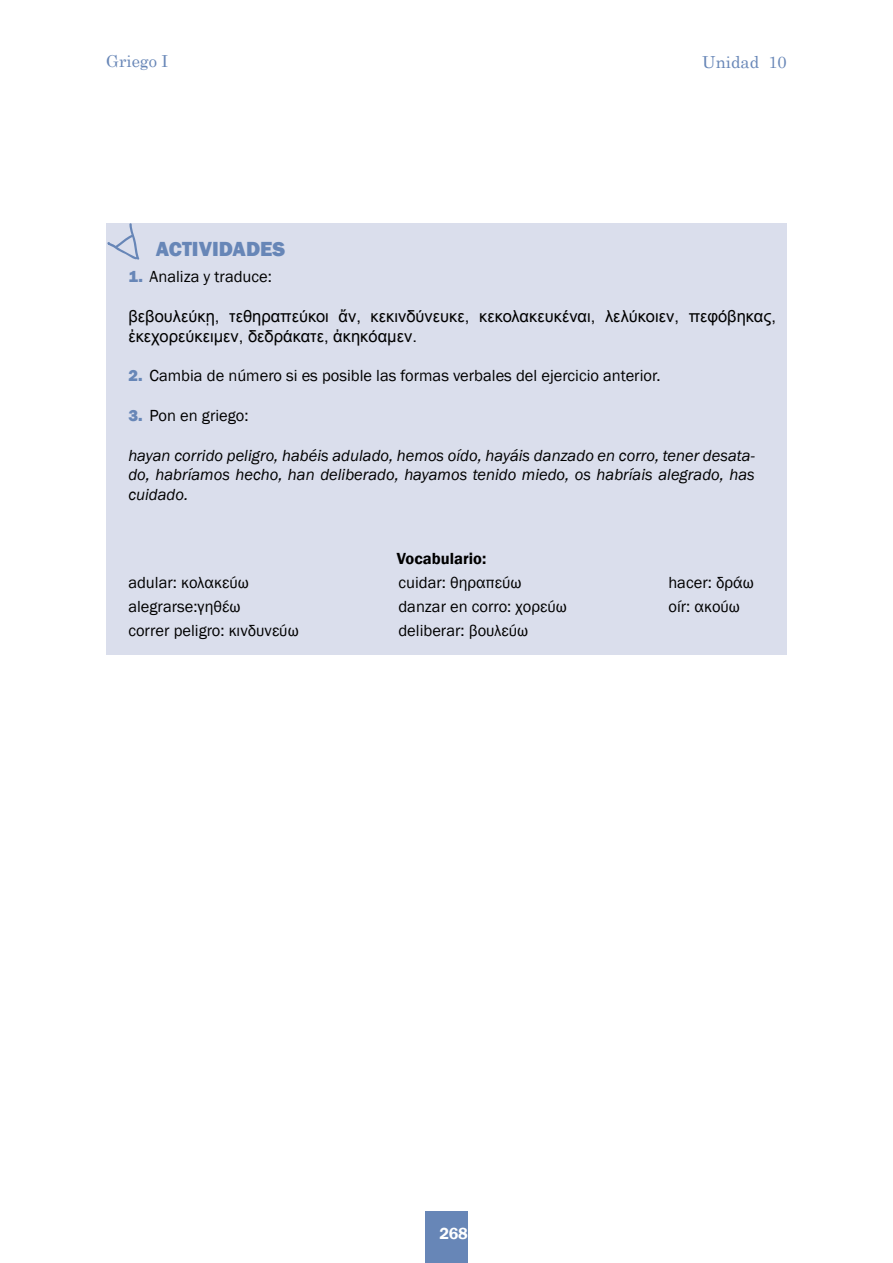
<style>
.page{position:relative;width:893px;height:1263px;background:#fff}
.page>*{position:absolute;margin:0;border:0;box-sizing:border-box;transform-origin:0 0}
.t1{font:800 21px "Franklin Gothic";color:#6786b7}
.t2{font:16.5px "Franklin Gothic";color:#000}
.t3{font:italic 16.5px/19.8px "Franklin Gothic";color:#000;text-align:justify}
.t4{font:16.5px/19.8px "Arial";color:#000}
.t5{font:16.5px "Century Schoolbook";color:#6786b7}
.t6{font:600 16.5px "Franklin Gothic";color:#000}
.t7{font:600 16.5px "Franklin Gothic";color:#fff}
.s1{font-weight:800;color:#6786b7}
</style>
<div class="page">
<div style="left:425px;top:1212px;width:43px;height:51px;background:#6786b7"></div>
<div style="left:106px;top:223px;width:681px;height:432px;background:#dadeec"></div>
<svg style="left:107px;top:223px;width:33px;height:37px"></svg>
<p class="t5" style="left:106px;top:48px;width:64px">Griego I</p>
<p class="t5" style="left:702px;top:48px;width:86px">Unidad 10</p>
<p class="t1" style="left:156px;top:235px;width:131px">ACTIVIDADES</p>
<p class="t2" style="left:128px;top:267px;width:145px"><span class="s1">1.</span> Analiza y traduce:</p>
<p class="t4" style="left:128px;top:306px;width:649px">βεβουλεύκῃ, τεθηραπεύκοι ἄν, κεκινδύνευκε, κεκολακευκέναι, λελύκοιεν, πεφόβηκας, ἐκεχορεύκειμεν, δεδράκατε, ἀκηκόαμεν.</p>
<p class="t2" style="left:128px;top:366px;width:534px"><span class="s1">2.</span> Cambia de número si es posible las formas verbales del ejercicio anterior.</p>
<p class="t2" style="left:128px;top:405px;width:122px"><span class="s1">3.</span> Pon en griego:</p>
<p class="t3" style="left:128px;top:445px;width:628px">hayan corrido peligro, habéis adulado, hemos oído, hayáis danzado en corro, tener desata&shy;do, habríamos hecho, han deliberado, hayamos tenido miedo, os habríais alegrado, has cuidado.</p>
<p class="t6" style="left:397px;top:548px;width:91px">Vocabulario:</p>
<p class="t2" style="left:128px;top:572px;width:122px">adular: κολακεύω</p>
<p class="t2" style="left:398px;top:572px;width:125px">cuidar: θηραπεύω</p>
<p class="t2" style="left:668px;top:572px;width:87px">hacer: δράω</p>
<p class="t2" style="left:128px;top:596px;width:114px">alegrarse:γηθέω</p>
<p class="t2" style="left:398px;top:596px;width:170px">danzar en corro: χορεύω</p>
<p class="t2" style="left:668px;top:596px;width:73px">oír: ακούω</p>
<p class="t2" style="left:128px;top:620px;width:172px">correr peligro: κινδυνεύω</p>
<p class="t2" style="left:398px;top:620px;width:131px">deliberar: βουλεύω</p>
<p class="t7" style="left:439px;top:1224px;width:30px">268</p>
</div>
